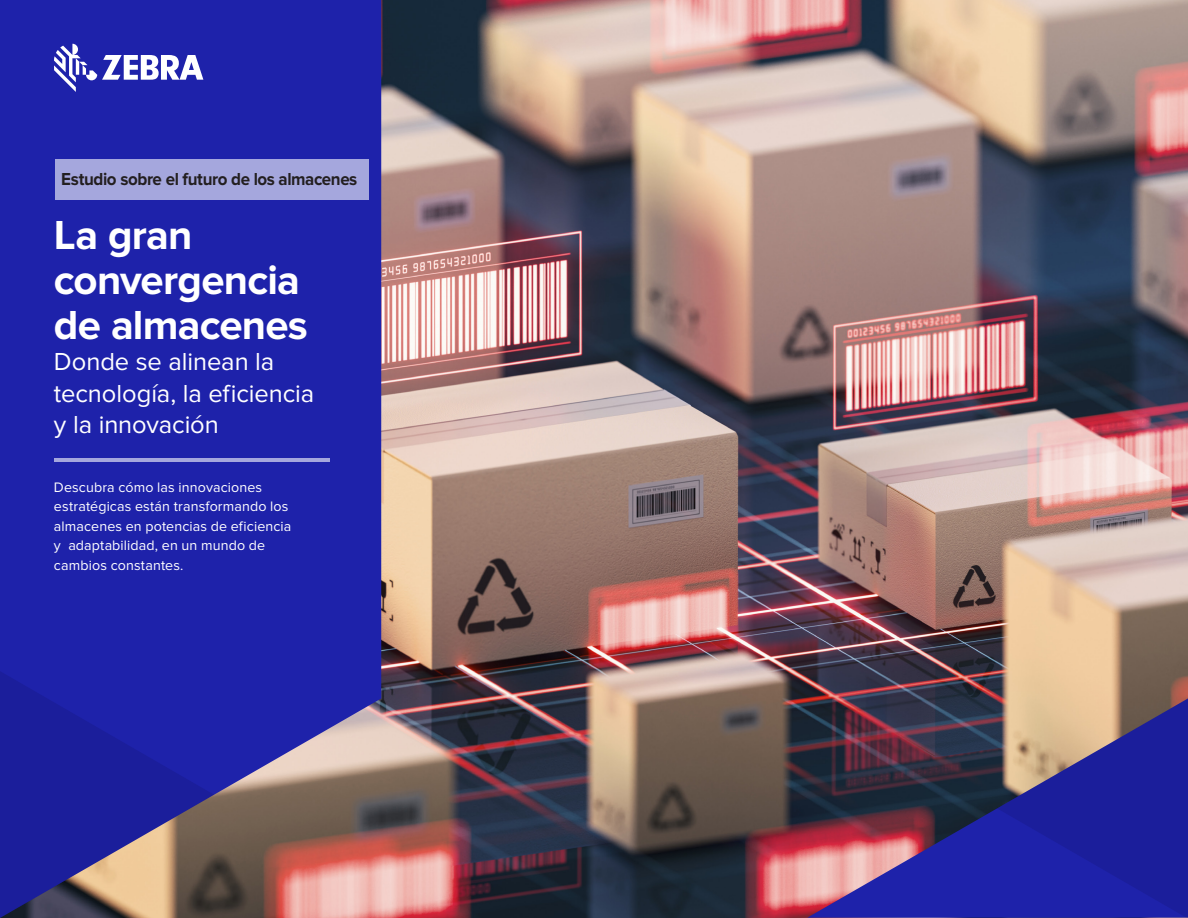
<style>
.page{position:relative;width:1188px;height:918px;background:#fff}
.page>*{position:absolute;margin:0;border:0;box-sizing:border-box;transform-origin:0 0}
.Body{font:700 42px/45px "Proxima Nova";letter-spacing:-.02em;color:#fff}
.Body-2{font:25.5px/31.5px "Proxima Nova";letter-spacing:-.005em;color:#fff}
.Body_copy{font:700 18px "Proxima Nova";letter-spacing:-.025em;color:#231f20;scale:.94 1}
.Body-3{font:14.25px/19.5px "Proxima Nova";letter-spacing:.01em;color:#fff}
</style>
<div class="page">
<img style="left:381px;top:0;width:807px;height:918px">
<div style="left:0;top:0;width:381px;height:665px;background:#1e22aa"></div>
<svg style="left:0;top:665px;width:381px;height:253px;background:#55498c"></svg>
<svg style="left:54px;top:44px;width:149px;height:48px"></svg>
<div style="left:55px;top:159px;width:313px;height:41px;background:#a5a7dd"></div>
<hr style="left:55px;top:458px;width:275px;height:3px;background:#a5a7dd">
<svg style="left:807px;top:698px;width:26px;height:220px;background:#6b4b59"></svg>
<svg style="left:833px;top:698px;width:355px;height:220px;background:#453b81"></svg>
<p class="Body_copy" style="left:61px;top:168px;width:317px">Estudio sobre el futuro de los almacenes</p>
<p class="Body" style="left:54px;top:213px;width:256px">La gran convergencia de almacenes</p>
<p class="Body-2" style="left:54px;top:347px;width:262px">Donde se alinean la tecnología, la eficiencia y la innovación</p>
<p class="Body-3" style="left:54px;top:478px;width:239px">Descubra cómo las innovaciones estratégicas están transformando los almacenes en potencias de eficiencia y adaptabilidad, en un mundo de cambios constantes.</p>
</div>
